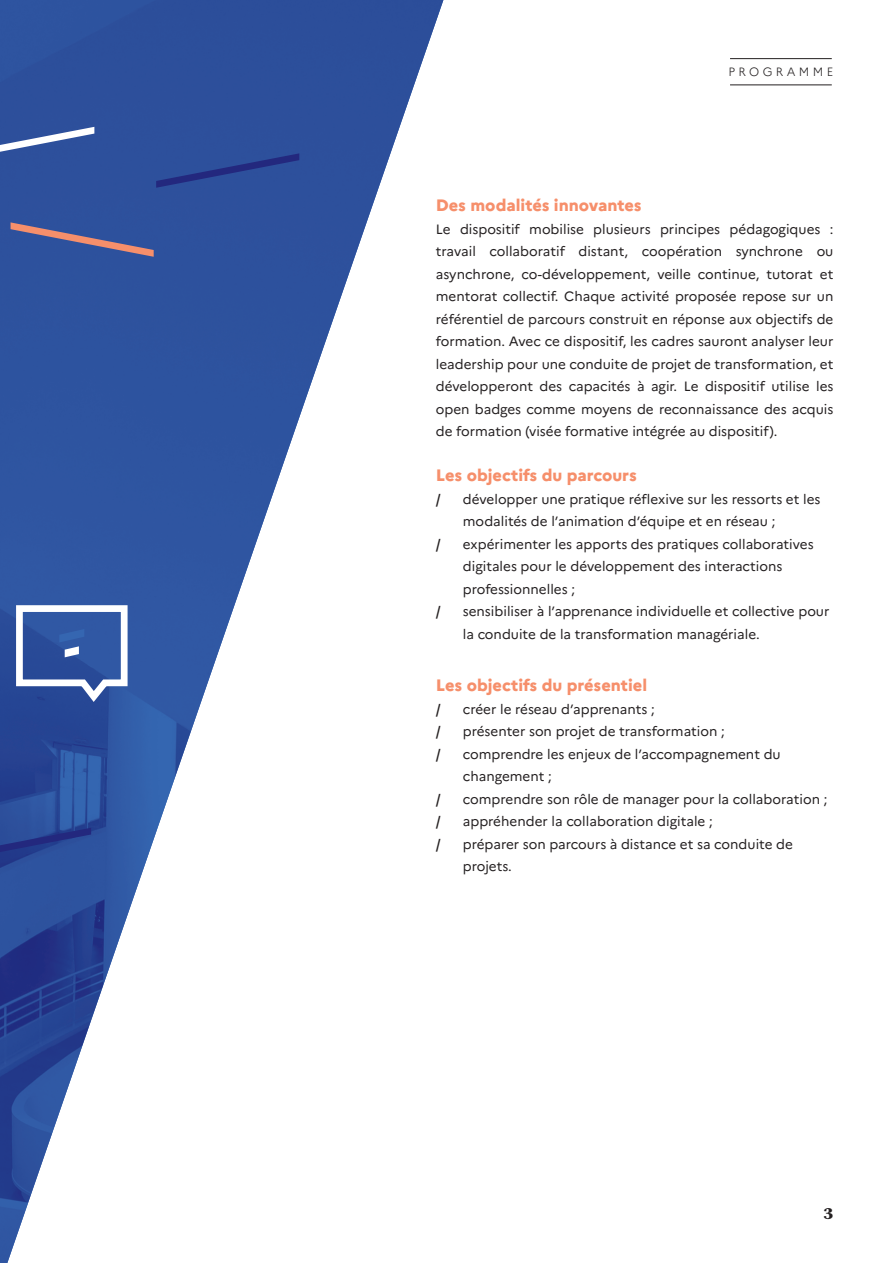
<style>
.page{position:relative;width:893px;height:1263px;background:#fff}
.page>*{position:absolute;margin:0;border:0;box-sizing:border-box;transform-origin:0 0}
.t1{font:800 16.5px "Marianne";color:#f68f6b}
.t2{font:800 16.5px "Spectral";color:#231f20}
.t3{font:13.5px/22.5px "Marianne";color:#231f20}
.t4{font:500 13.5px "Marianne";color:#231f20}
.t5{font:300 12px "Marianne";letter-spacing:.28em;color:#231f20}
</style>
<div class="page">
<img style="left:0;top:0;width:443px;height:1263px">
<svg style="left:156px;top:153px;width:143px;height:35px;background:#2b4896"></svg>
<svg style="left:11px;top:222px;width:143px;height:35px;background:#535c93"></svg>
<svg style="left:0;top:127px;width:94px;height:25px"></svg>
<svg style="left:0;top:828px;width:91px;height:24px;background:#284191"></svg>
<hr style="left:730px;top:58px;width:102px;height:1px;background:#231f20">
<hr style="left:730px;top:85px;width:102px;height:1px;background:#231f20">
<svg style="left:13px;top:602px;width:118px;height:105px"></svg>
<p class="t5" style="left:728px;top:64px;width:107px">PROGRAMME</p>
<p class="t1" style="left:436px;top:195px;width:207px">Des modalités innovantes</p>
<p class="t3" style="left:436px;top:217px;width:399px;text-align:justify">Le dispositif mobilise plusieurs principes pédagogiques : travail collaboratif distant, coopération synchrone ou asynchrone, co-développement, veille continue, tutorat et mentorat collectif. Chaque activité proposée repose sur un référentiel de parcours construit en réponse aux objectifs de formation. Avec ce dispositif, les cadres sauront analyser leur leadership pour une conduite de projet de transformation, et développeront des capacités à agir. Le dispositif utilise les open badges comme moyens de reconnaissance des acquis de formation (visée formative intégrée au dispositif).</p>
<p class="t1" style="left:436px;top:465px;width:202px">Les objectifs du parcours</p>
<p class="t4" style="left:436px;top:490px;width:6px">/</p>
<p class="t3" style="left:463px;top:487px;width:359px">développer une pratique réflexive sur les ressorts et les modalités de l’animation d’équipe et en réseau ;</p>
<p class="t4" style="left:436px;top:535px;width:6px">/</p>
<p class="t3" style="left:463px;top:532px;width:352px">expérimenter les apports des pratiques collaboratives digitales pour le développement des interactions professionnelles ;</p>
<p class="t4" style="left:436px;top:603px;width:6px">/</p>
<p class="t3" style="left:463px;top:600px;width:368px">sensibiliser à l’apprenance individuelle et collective pour la conduite de la transformation managériale.</p>
<p class="t1" style="left:436px;top:675px;width:213px">Les objectifs du présentiel</p>
<p class="t4" style="left:436px;top:700px;width:6px">/</p>
<p class="t3" style="left:463px;top:697px;width:193px">créer le réseau d’apprenants ;</p>
<p class="t4" style="left:436px;top:723px;width:6px">/</p>
<p class="t3" style="left:463px;top:720px;width:263px">présenter son projet de transformation ;</p>
<p class="t4" style="left:436px;top:745px;width:6px">/</p>
<p class="t3" style="left:463px;top:742px;width:319px">comprendre les enjeux de l’accompagnement du changement ;</p>
<p class="t4" style="left:436px;top:790px;width:6px">/</p>
<p class="t3" style="left:463px;top:787px;width:366px">comprendre son rôle de manager pour la collaboration ;</p>
<p class="t4" style="left:436px;top:813px;width:6px">/</p>
<p class="t3" style="left:463px;top:810px;width:251px">appréhender la collaboration digitale ;</p>
<p class="t4" style="left:436px;top:835px;width:6px">/</p>
<p class="t3" style="left:463px;top:832px;width:332px">préparer son parcours à distance et sa conduite de projets.</p>
<p class="t2" style="left:823px;top:1201px;width:11px">3</p>
</div>
